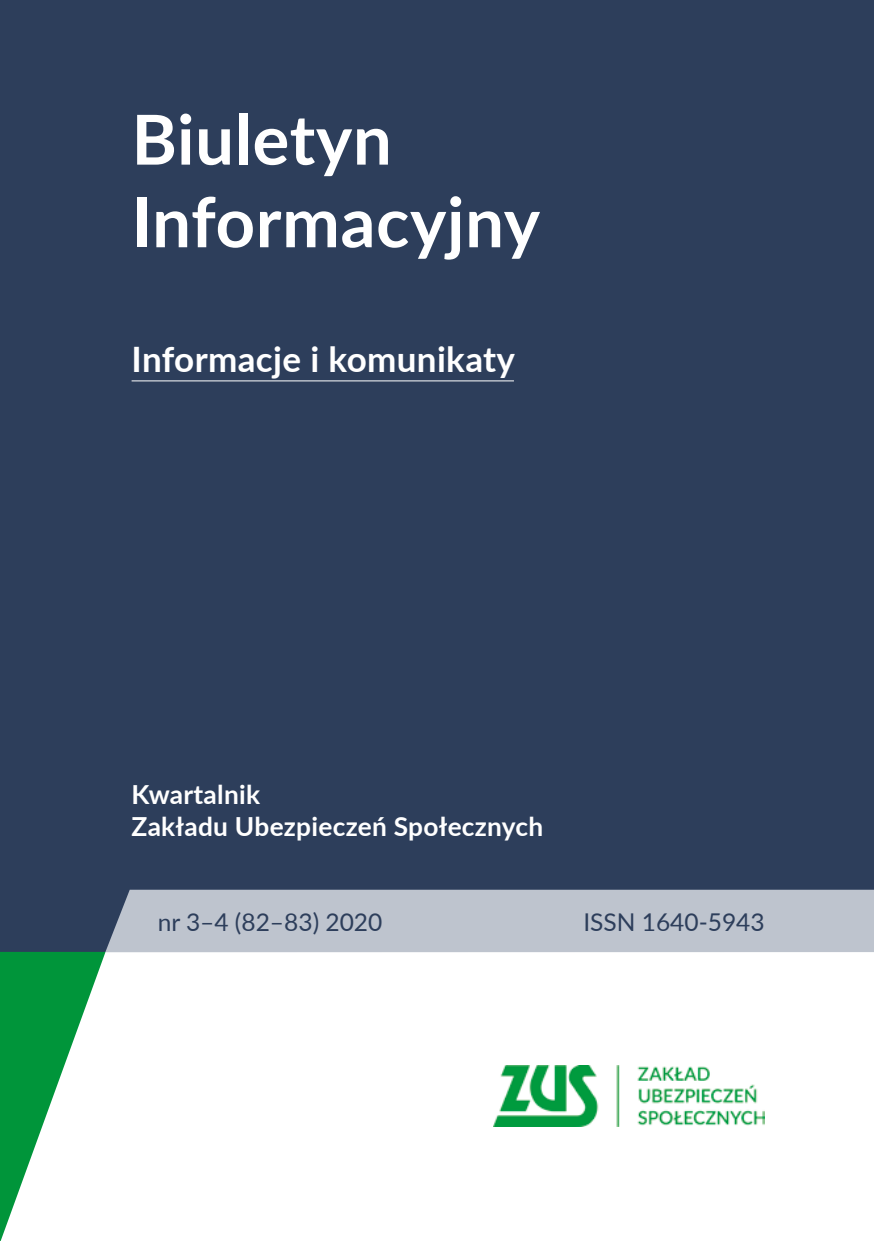
<style>
.page{position:relative;width:874px;height:1241px;background:#fff}
.page>*{position:absolute;margin:0;border:0;box-sizing:border-box;transform-origin:0 0}
.t1{font:700 68.77px/82.6px "Lato";letter-spacing:.01em;color:#fff}
.t2{font:700 35px "Lato";letter-spacing:.01em;color:#fff}
.t3{font:700 26.25px/31.5px "Lato";letter-spacing:.01em;color:#fff}
.t4{font:24.5px "Lato";color:#2d3e5b}
</style>
<div class="page">
<div style="left:0;top:0;width:873px;height:951px;background:#2d3e5b"></div>
<svg style="left:0;top:951px;width:105px;height:289px"></svg>
<div style="left:105px;top:889px;width:768px;height:63px;background:#bec4ce"></div>
<hr style="left:131px;top:380px;width:382px;height:1px;background:#fff">
<img style="left:493px;top:1065px;width:271px;height:60px">
<p class="t1" style="left:131px;top:95px;width:410px">Biuletyn<br>Informacyjny</p>
<p class="t2" style="left:131px;top:333px;width:385px">Informacje i komunikaty</p>
<p class="t3" style="left:131px;top:777px;width:413px">Kwartalnik<br>Zakładu Ubezpieczeń Społecznych</p>
<p class="t4" style="left:158px;top:904px;width:226px">nr 3–4 (82–83) 2020</p>
<p class="t4" style="left:583px;top:904px;width:183px">ISSN 1640-5943</p>
</div>
